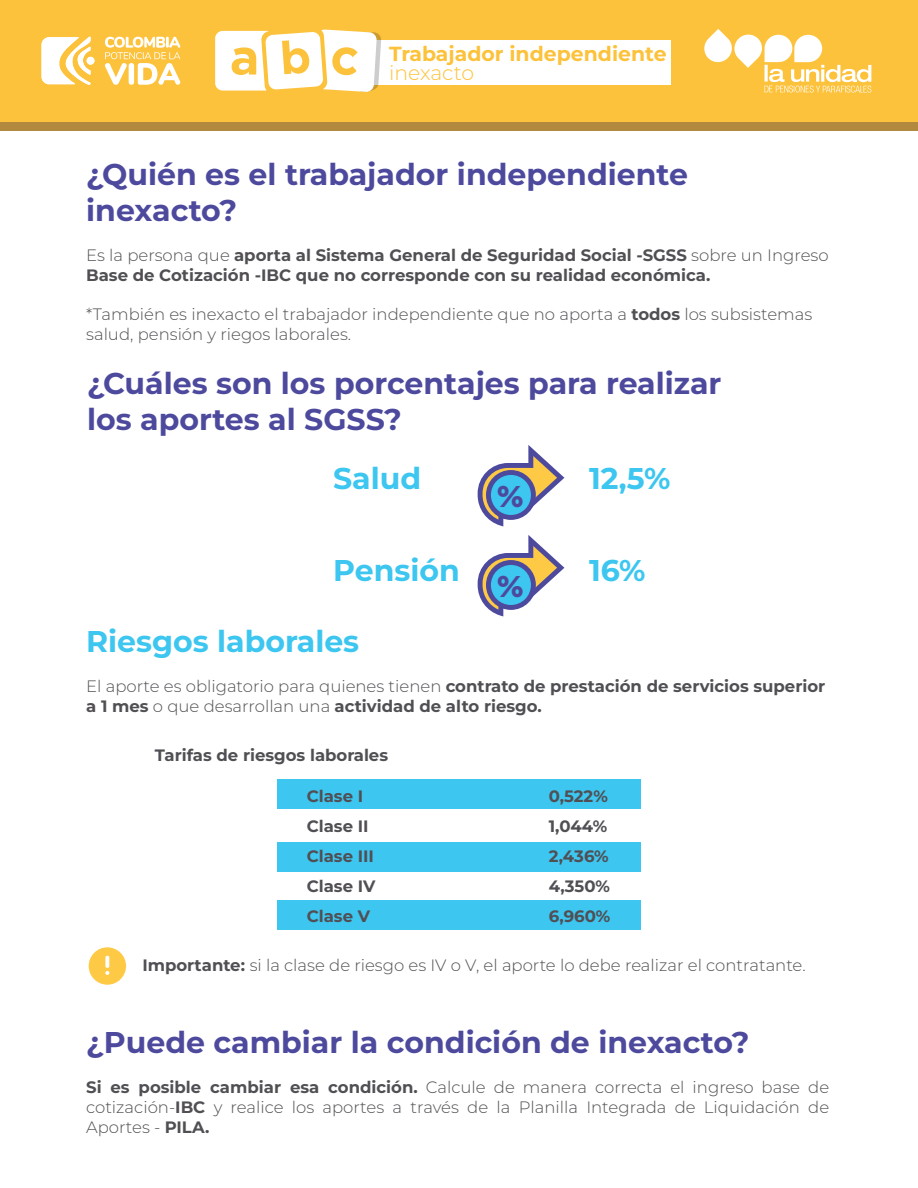
<style>
.page{position:relative;width:918px;height:1188px;background:#fff}
.page>*{position:absolute;margin:0;border:0;box-sizing:border-box;transform-origin:0 0}
.t1{font:700 30px/36px "Montserrat";color:#4d4a9e}
.t2{font:700 30px "Montserrat";color:#3cc6f0}
.t3{font:900 30px "Gotham";color:#4d4a9e}
.t4{font:700 20.4px "Montserrat";color:#fdc23b}
.t5{font:300 20.4px "Montserrat";color:#fdc23b}
.t6{font:700 16.5px/30px "Montserrat";color:#514f54}
.t7{font:300 16.5px/19.8px "Montserrat";color:#514f54}
.s1{font-weight:300}
.s2{font-weight:700}
</style>
<div class="page">
<svg style="left:478px;top:445px;width:86px;height:81px"></svg>
<svg style="left:478px;top:535px;width:86px;height:81px"></svg>
<div style="left:277px;top:779px;width:364px;height:30px;background:#3cc6f0"></div>
<div style="left:277px;top:842px;width:364px;height:30px;background:#3cc6f0"></div>
<div style="left:277px;top:900px;width:364px;height:30px;background:#3cc6f0"></div>
<svg style="left:89px;top:947px;width:37px;height:38px"></svg>
<div style="left:0;top:122px;width:918px;height:9px;background:#b28a3f"></div>
<div style="left:0;top:0;width:918px;height:122px;background:#fdc23b"></div>
<div style="left:363px;top:40px;width:308px;height:45px;background:#fff"></div>
<svg style="left:215px;top:29px;width:166px;height:63px"></svg>
<svg style="left:42px;top:37px;width:53px;height:48px"></svg>
<svg style="left:105px;top:37px;width:75px;height:48px"></svg>
<svg style="left:704px;top:29px;width:167px;height:64px"></svg>
<p class="t4" style="left:389px;top:40px;width:279px">Trabajador independiente</p>
<p class="t5" style="left:389px;top:59px;width:87px">inexacto</p>
<h1 class="t1" style="left:86px;top:156px;width:603px">¿Quién es el trabajador independiente inexacto?</h1>
<p class="t6" style="left:86px;top:245px;width:744px;line-height:19.8px"><span class="s1">Es la persona que</span> aporta al Sistema General de Seguridad Social -SGSS <span class="s1">sobre un Ingreso<br></span>Base de Cotización -IBC que no corresponde con su realidad económica.</p>
<p class="t7" style="left:86px;top:304px;width:728px">*También es inexacto el trabajador independiente que no aporta a <span class="s2">todos</span> los subsistemas salud, pensión y riegos laborales.</p>
<h1 class="t1" style="left:87px;top:364px;width:636px">¿Cuáles son los porcentajes para realizar los aportes al SGSS?</h1>
<h1 class="t2" style="left:333px;top:459px;width:90px">Salud</h1>
<h1 class="t2" style="left:589px;top:459px;width:83px">12,5%</h1>
<h1 class="t3" style="left:497px;top:476px;width:28px">%</h1>
<h1 class="t2" style="left:333px;top:550px;width:128px">Pensión</h1>
<h1 class="t2" style="left:589px;top:550px;width:58px">16%</h1>
<h1 class="t3" style="left:497px;top:566px;width:28px">%</h1>
<h1 class="t2" style="left:86px;top:622px;width:275px">Riesgos laborales</h1>
<p class="t6" style="left:86px;top:676px;width:741px;line-height:19.8px"><span class="s1">El aporte es obligatorio para quienes tienen</span> contrato de prestación de servicios superior a 1 mes <span class="s1">o que desarrollan una</span> actividad de alto riesgo.</p>
<p class="t6" style="left:155px;top:740px;width:235px">Tarifas de riesgos laborales</p>
<p class="t6" style="left:307px;top:781px;width:70px">Clase I<br>Clase II<br>Clase III<br>Clase IV<br>Clase V</p>
<p class="t6" style="left:549px;top:781px;width:63px">0,522%<br>1,044%<br>2,436%<br>4,350%<br>6,960%</p>
<p class="t7" style="left:142px;top:955px;width:665px"><span class="s2">Importante:</span> si la clase de riesgo es IV o V, el aporte lo debe realizar el contratante.</p>
<h1 class="t1" style="left:86px;top:1024px;width:665px">¿Puede cambiar la condición de inexacto?</h1>
<p class="t7" style="left:86px;top:1077px;width:745px;text-align:justify"><span class="s2">Si es posible cambiar esa condición.</span> Calcule de manera correcta el ingreso base de cotización-<span class="s2">IBC</span> y realice los aportes a través de la Planilla Integrada de Liquidación de Aportes - <span class="s2">PILA.</span></p>
</div>
